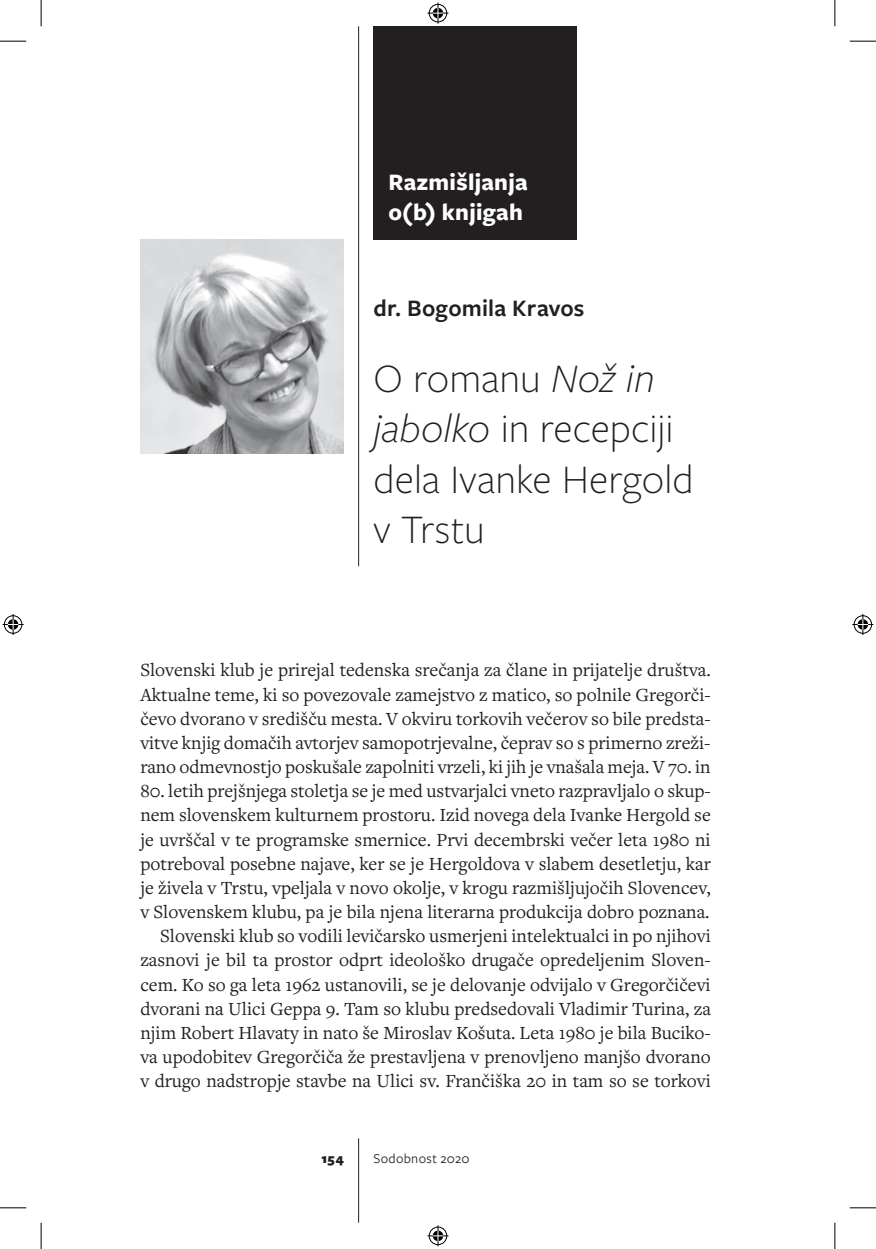
<style>
.page{position:relative;width:876px;height:1249px;background:#fff}
.page>*{position:absolute;margin:0;border:0;box-sizing:border-box;transform-origin:0 0}
.t1{font:300 42px/50.4px "Freight Sans Pro";color:#231f20}
.t2{font:700 24.5px/29.4px "Freight Sans Pro";letter-spacing:.01em;color:#fff}
.t3{font:600 24.5px "Freight Sans Pro";letter-spacing:.005em;color:#231f20}
.t4{font:19.25px/24.2px "Freight Text Pro";color:#231f20;text-align:justify}
.t5{font:14px "Freight Sans Pro";letter-spacing:.025em;color:#231f20}
.t6{font:900 14px "Freight Sans Pro";color:#231f20}
.s1{font-style:italic}
</style>
<div class="page">
<img style="left:140px;top:240px;width:204px;height:213px">
<hr style="left:358px;top:1137px;width:1px;height:85px;background:#231f20">
<hr style="left:358px;top:26px;width:1px;height:540px;background:#231f20">
<div style="left:373px;top:26px;width:204px;height:214px;background:#231f20"></div>
<svg style="left:0;top:41px;width:26px;height:1px"></svg>
<svg style="left:850px;top:41px;width:26px;height:1px"></svg>
<svg style="left:0;top:1207px;width:26px;height:1px"></svg>
<svg style="left:850px;top:1207px;width:26px;height:1px"></svg>
<svg style="left:41px;top:0;width:1px;height:26px"></svg>
<svg style="left:41px;top:1222px;width:1px;height:26px"></svg>
<svg style="left:835px;top:0;width:1px;height:26px"></svg>
<svg style="left:835px;top:1222px;width:1px;height:26px"></svg>
<svg style="left:427px;top:3px;width:21px;height:21px"></svg>
<svg style="left:427px;top:1225px;width:21px;height:20px"></svg>
<svg style="left:3px;top:614px;width:21px;height:21px"></svg>
<svg style="left:852px;top:614px;width:21px;height:21px"></svg>
<p class="t2" style="left:388px;top:167px;width:141px">Razmišljanja o(b) knjigah</p>
<p class="t3" style="left:373px;top:292px;width:212px">dr. Bogomila Kravos</p>
<h1 class="t1" style="left:373px;top:351px;width:322px">O romanu <span class="s1">Nož in jabolko</span> in recepciji dela Ivanke Hergold v Trstu</h1>
<p class="t4" style="left:140px;top:657px;width:572px">Slovenski klub je prirejal tedenska srečanja za člane in prijatelje društva.<br>Aktualne teme, ki so povezovale zamejstvo z matico, so polnile Gregorči&shy;čevo dvorano v središču mesta. V okviru torkovih večerov so bile predsta&shy;vitve knjig domačih avtorjev samopotrjevalne, čeprav so s primerno zreži&shy;rano odmevnostjo poskušale zapolniti vrzeli, ki jih je vnašala meja. V 70. in</p>
<p class="t4" style="left:140px;top:778px;width:572px;text-align:right">80. letih prejšnjega stoletja se je med ustvarjalci vneto razpravljalo o skup&shy;nem slovenskem kulturnem prostoru. Izid novega dela Ivanke Hergold se je uvrščal v te programske smernice. Prvi decembrski večer leta 1980 ni potreboval posebne najave, ker se je Hergoldova v slabem desetletju, kar je živela v Trstu, vpeljala v novo okolje, v krogu razmišljujočih Slovencev, v Slovenskem klubu, pa je bila njena literarna produkcija dobro poznana.<br>Slovenski klub so vodili levičarsko usmerjeni intelektualci in po njihovi zasnovi je bil ta prostor odprt ideološko drugače opredeljenim Sloven&shy;cem. Ko so ga leta 1962 ustanovili, se je delovanje odvijalo v Gregorčičevi dvorani na Ulici Geppa 9. Tam so klubu predsedovali Vladimir Turina, za njim Robert Hlavaty in nato še Miroslav Košuta. Leta 1980 je bila Buciko&shy;va upodobitev Gregorčiča že prestavljena v prenovljeno manjšo dvorano v drugo nadstropje stavbe na Ulici sv. Frančiška 20 in tam so se torkovi</p>
<p class="t6" style="left:322px;top:1147px;width:24px">154</p>
<p class="t5" style="left:373px;top:1148px;width:98px">Sodobnost 2020</p>
</div>
